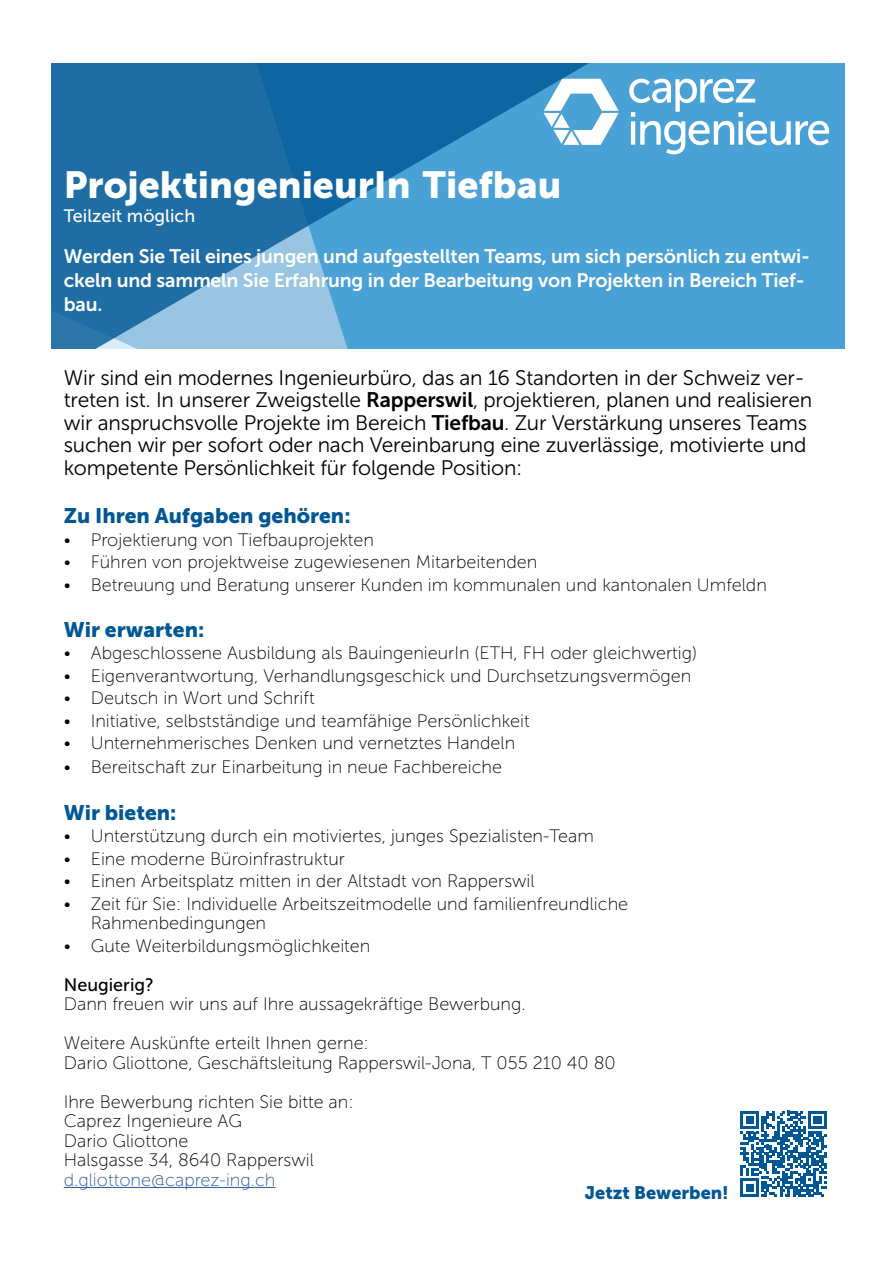
<style>
.page{position:relative;width:893px;height:1263px;background:#fff}
.page>*{position:absolute;margin:0;border:0;box-sizing:border-box;transform-origin:0 0}
.t1{font:37.5px "Museo Sans 900";color:#fff}
.t2{font:21px/22.5px "Museo Sans 300";letter-spacing:-.01em;color:#000}
.t3{font:21px "Museo Sans 900";color:#005795}
.t4{font:19.5px/24px "Museo Sans 700";letter-spacing:-.01em;color:#fff}
.t5{font:18px/19.5px "Museo Sans 100";color:#000}
.t6{font:18px "Museo Sans 100";color:#275b9b}
.t7{font:18px "Museo Sans 500";color:#fff}
.t8{font:18px "Museo Sans 900";color:#005795}
.t9{font:18px "Museo Sans 500";color:#000}
.s1{font-family:"Museo Sans 700"}
</style>
<div class="page">
<svg style="left:51px;top:64px;width:788px;height:285px;background:#3c8dc1"></svg>
<hr style="left:64px;top:1187px;width:212px;height:1px;background:#275b9b">
<svg style="left:740px;top:1111px;width:87px;height:86px"></svg>
<svg style="left:629px;top:79px;width:200px;height:75px"></svg>
<svg style="left:544px;top:79px;width:75px;height:66px"></svg>
<h1 class="t1" style="left:64px;top:164px;width:499px">ProjektingenieurIn Tiefbau</h1>
<p class="t7" style="left:64px;top:206px;width:133px">Teilzeit möglich</p>
<p class="t4" style="left:64px;top:245px;width:748px">Werden Sie Teil eines jungen und aufgestellten Teams, um sich persönlich zu entwi&shy;ckeln und sammeln Sie Erfahrung in der Bearbeitung von Projekten in Bereich Tief&shy;bau.</p>
<p class="t2" style="left:64px;top:366px;width:750px">Wir sind ein modernes Ingenieurbüro, das an 16 Standorten in der Schweiz ver&shy;treten ist. In unserer Zweigstelle <span class="s1">Rapperswil</span>, projektieren, planen und realisieren wir anspruchsvolle Projekte im Bereich <span class="s1">Tiefbau</span>. Zur Verstärkung unseres Teams suchen wir per sofort oder nach Vereinbarung eine zuverlässige, motivierte und kompetente Persönlichkeit für folgende Position:</p>
<p class="t3" style="left:64px;top:504px;width:288px">Zu Ihren Aufgaben gehören:</p>
<p class="t5" style="left:64px;top:530px;width:312px">• Projektierung von Tiefbauprojekten</p>
<p class="t5" style="left:64px;top:552px;width:475px">• Führen von projektweise zugewiesenen Mitarbeitenden</p>
<p class="t5" style="left:64px;top:575px;width:705px">• Betreuung und Beratung unserer Kunden im kommunalen und kantonalen Umfeldn</p>
<p class="t3" style="left:64px;top:618px;width:142px">Wir erwarten:</p>
<p class="t5" style="left:64px;top:644px;width:635px">• Abgeschlossene Ausbildung als BauingenieurIn (ETH, FH oder gleichwertig)</p>
<p class="t5" style="left:64px;top:666px;width:629px">• Eigenverantwortung, Verhandlungsgeschick und Durchsetzungsvermögen</p>
<p class="t5" style="left:64px;top:689px;width:252px">• Deutsch in Wort und Schrift</p>
<p class="t5" style="left:64px;top:711px;width:467px">• Initiative, selbstständige und teamfähige Persönlichkeit</p>
<p class="t5" style="left:64px;top:734px;width:453px">• Unternehmerisches Denken und vernetztes Handeln</p>
<p class="t5" style="left:64px;top:758px;width:440px">• Bereitschaft zur Einarbeitung in neue Fachbereiche</p>
<p class="t3" style="left:64px;top:800px;width:114px">Wir bieten:</p>
<p class="t5" style="left:64px;top:826px;width:532px">• Unterstützung durch ein motiviertes, junges Spezialisten-Team</p>
<p class="t5" style="left:64px;top:849px;width:283px">• Eine moderne Büroinfrastruktur</p>
<p class="t5" style="left:64px;top:871px;width:472px">• Einen Arbeitsplatz mitten in der Altstadt von Rapperswil</p>
<p class="t5" style="left:91px;top:894px;width:539px;text-indent:-27px">• Zeit für Sie: Individuelle Arbeitszeitmodelle und familienfreundliche<br>Rahmenbedingungen</p>
<p class="t5" style="left:64px;top:936px;width:308px">• Gute Weiterbildungsmöglichkeiten</p>
<p class="t9" style="left:64px;top:974px;width:92px">Neugierig?</p>
<p class="t5" style="left:64px;top:985px;width:463px;line-height:39px">Dann freuen wir uns auf Ihre aussagekräftige Bewerbung.<br>Weitere Auskünfte erteilt Ihnen gerne:</p>
<p class="t5" style="left:64px;top:1043px;width:553px;line-height:39px">Dario Gliottone, Geschäftsleitung Rapperswil-Jona, T 055 210 40 80<br>Ihre Bewerbung richten Sie bitte an:</p>
<p class="t5" style="left:64px;top:1111px;width:252px">Caprez Ingenieure AG<br>Dario Gliottone<br>Halsgasse 34, 8640 Rapperswil</p>
<p class="t6" style="left:64px;top:1170px;width:213px">d.gliottone@caprez-ing.ch</p>
<p class="t8" style="left:585px;top:1183px;width:145px">Jetzt Bewerben!</p>
</div>
